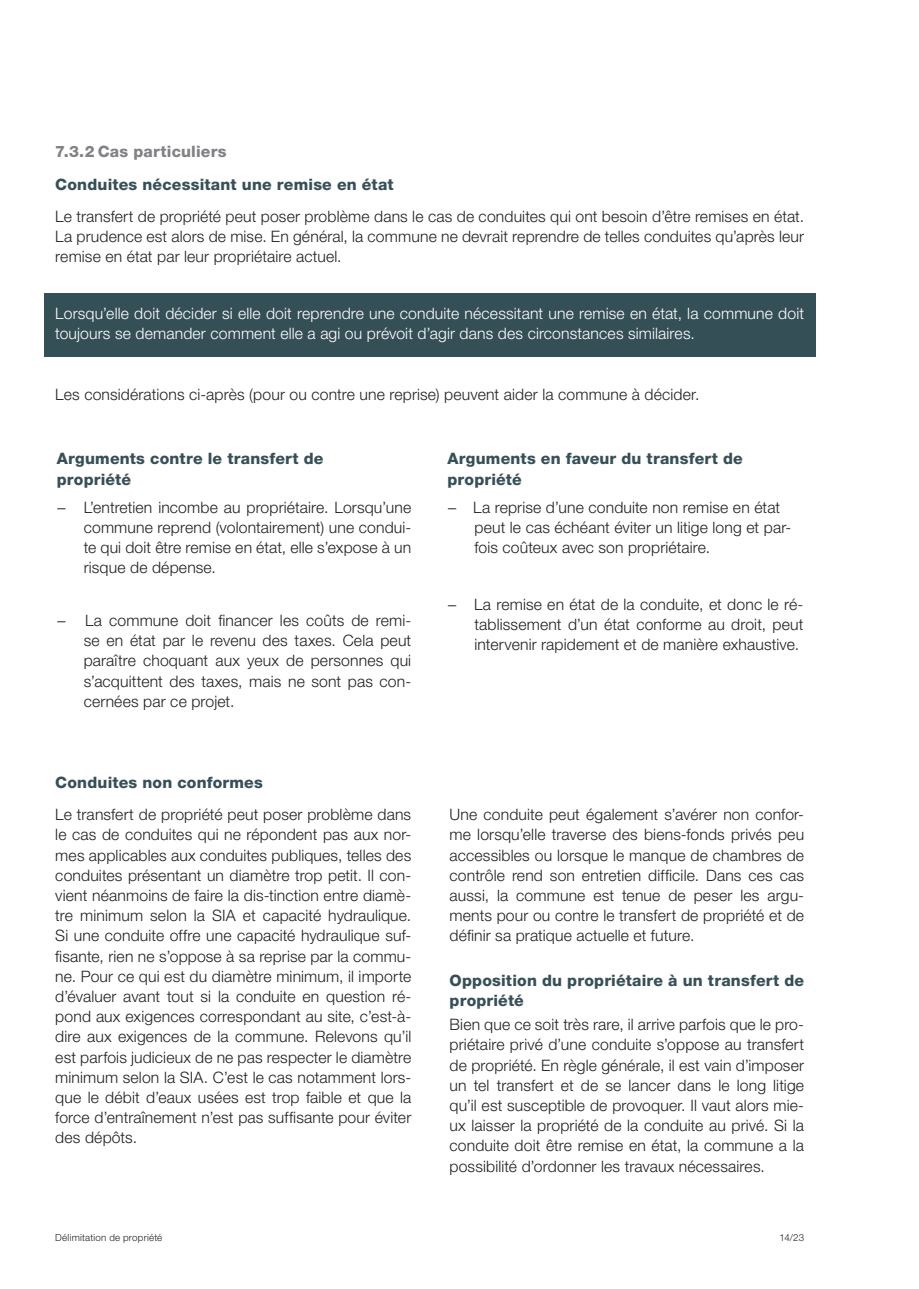
<style>
.page{position:relative;width:919px;height:1289px;background:#fff}
.page>*{position:absolute;margin:0;border:0;box-sizing:border-box;transform-origin:0 0}
.t1{font:300 15.75px/20.2px "Helvetica Neue LT Std";letter-spacing:.01em;color:#231f20;text-align:justify}
.t2{font:800 15.75px/20.2px "Helvetica Neue LT Std";letter-spacing:.01em;color:#375057}
.t3{font:300 15.75px/20.2px "Helvetica Neue LT Std";letter-spacing:.01em;color:#fff}
.t4{font:800 15.75px "Helvetica Neue LT Std";letter-spacing:.01em;color:#808285}
.t5{font:300 9.75px "Helvetica Neue LT Std";letter-spacing:.025em;color:#231f20}
.s1{font-family:"Myriad Pro";font-weight:400}
</style>
<div class="page">
<div style="left:44px;top:293px;width:771px;height:64px;background:#354f57"></div>
<p class="t4" style="left:55px;top:142px;width:173px">7.3.2 Cas particuliers</p>
<p class="t2" style="left:55px;top:174px;width:340px">Conduites nécessitant une remise en état</p>
<p class="t1" style="left:55px;top:206px;width:750px">Le transfert de propriété peut poser problème dans le cas de conduites qui ont besoin d’être remises en état.<br>La prudence est alors de mise. En général, la commune ne devrait reprendre de telles conduites qu’après leur remise en état par leur propriétaire actuel.</p>
<p class="t3" style="left:55px;top:303px;width:750px">Lorsqu’elle doit décider si elle doit reprendre une conduite nécessitant une remise en état, la commune doit toujours se demander comment elle a agi ou prévoit d’agir dans des circonstances similaires.</p>
<p class="t1" style="left:55px;top:384px;width:645px">Les considérations ci-après (pour ou contre une reprise) peuvent aider la commune à décider.</p>
<p class="t2" style="left:57px;top:448px;width:268px">Arguments contre le transfert de propriété</p>
<p class="t1" style="left:84px;top:497px;width:329px;text-indent:-27px"><span class="s1">−</span> L’entretien incombe au propriétaire. Lorsqu’une commune reprend (volontairement) une condui&shy;te qui doit être remise en état, elle s’expose à un risque de dépense.</p>
<p class="t1" style="left:84px;top:610px;width:329px;text-indent:-27px"><span class="s1">−</span> La commune doit financer les coûts de remi&shy;se en état par le revenu des taxes. Cela peut paraître choquant aux yeux de personnes qui s’acquittent des taxes, mais ne sont pas con&shy;cernées par ce projet.</p>
<p class="t2" style="left:447px;top:448px;width:297px">Arguments en faveur du transfert de propriété</p>
<p class="t1" style="left:474px;top:497px;width:318px;text-align:left;text-indent:-27px"><span class="s1">−</span> La reprise d’une conduite non remise en état peut le cas échéant éviter un litige long et par&shy;fois coûteux avec son propriétaire.</p>
<p class="t1" style="left:474px;top:594px;width:330px;text-indent:-27px"><span class="s1">−</span> La remise en état de la conduite, et donc le ré&shy;tablissement d’un état conforme au droit, peut intervenir rapidement et de manière exhaustive.</p>
<p class="t2" style="left:55px;top:772px;width:209px">Conduites non conformes</p>
<p class="t1" style="left:55px;top:804px;width:357px">Le transfert de propriété peut poser problème dans le cas de conduites qui ne répondent pas aux nor&shy;mes applicables aux conduites publiques, telles des conduites présentant un diamètre trop petit. Il con&shy;vient néanmoins de faire la dis-tinction entre diamè&shy;tre minimum selon la SIA et capacité hydraulique.<br>Si une conduite offre une capacité hydraulique suf&shy;fisante, rien ne s’oppose à sa reprise par la commu&shy;ne. Pour ce qui est du diamètre minimum, il importe d’évaluer avant tout si la conduite en question ré&shy;pond aux exigences correspondant au site, c’est-à&shy;dire aux exigences de la commune. Relevons qu’il est parfois judicieux de ne pas respecter le diamètre minimum selon la SIA. C’est le cas notamment lors&shy;que le débit d’eaux usées est trop faible et que la force d’entraînement n’est pas suffisante pour éviter des dépôts.</p>
<p class="t1" style="left:449px;top:804px;width:356px">Une conduite peut également s’avérer non confor&shy;me lorsqu’elle traverse des biens-fonds privés peu accessibles ou lorsque le manque de chambres de contrôle rend son entretien difficile. Dans ces cas aussi, la commune est tenue de peser les argu&shy;ments pour ou contre le transfert de propriété et de définir sa pratique actuelle et future.</p>
<p class="t2" style="left:449px;top:970px;width:356px">Opposition du propriétaire à un transfert de propriété</p>
<p class="t1" style="left:449px;top:1014px;width:356px">Bien que ce soit très rare, il arrive parfois que le pro&shy;priétaire privé d’une conduite s’oppose au transfert de propriété. En règle générale, il est vain d’imposer un tel transfert et de se lancer dans le long litige qu’il est susceptible de provoquer. Il vaut alors mie&shy;ux laisser la propriété de la conduite au privé. Si la conduite doit être remise en état, la commune a la possibilité d’ordonner les travaux nécessaires.</p>
<p class="t5" style="left:55px;top:1230px;width:100px">Eigentumsabgrenzung</p>
<p class="t5" style="left:779px;top:1230px;width:26px">14/23</p>
<p class="t5" style="left:55px;top:1230px;width:109px">Délimitation de propriété</p>
</div>
